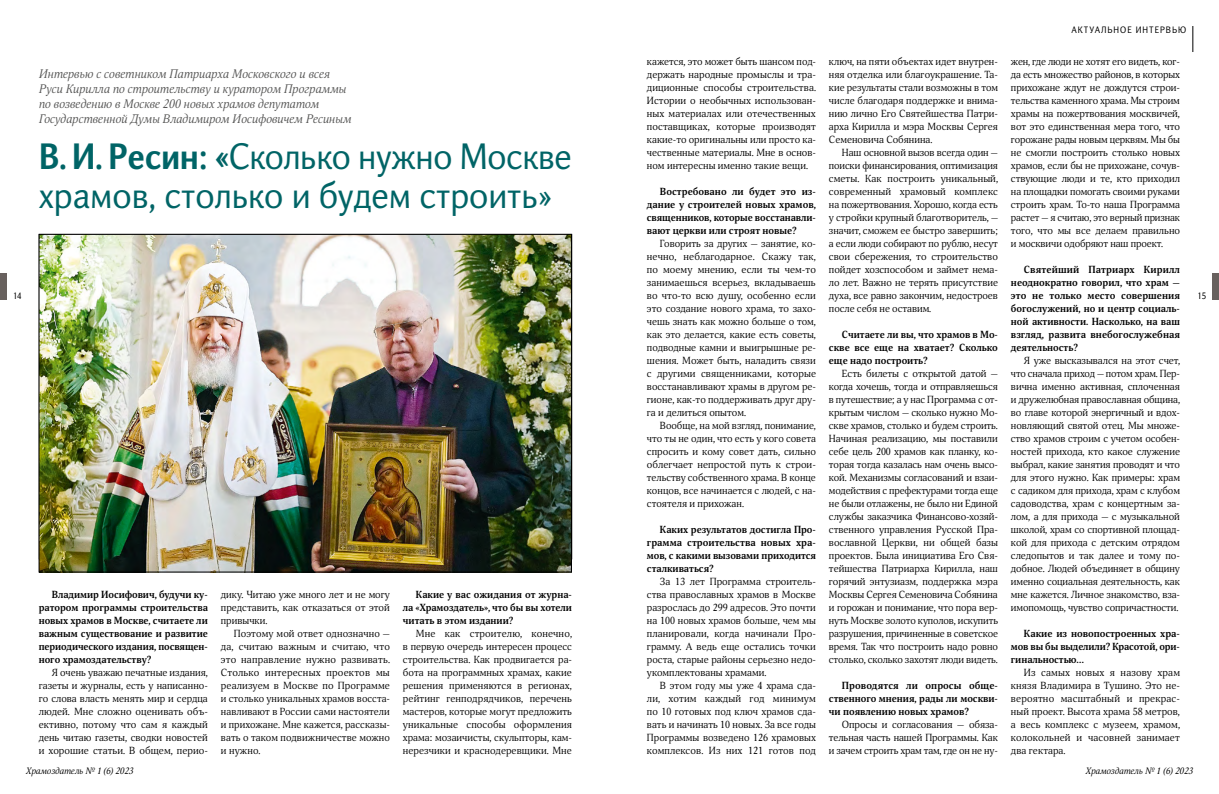
<style>
.page{position:relative;width:1219px;height:794px;background:#fff}
.page>*{position:absolute;margin:0;border:0;box-sizing:border-box;transform-origin:0 0}
.t1{font:35.5px/38.5px "Orbi Sans";letter-spacing:-.005em;color:#006466}
.t2{font:italic 12px/15px "Orbi";color:#565655}
.t3{font:10px/13px "Orbi";color:#000;text-align:justify}
.t4{font:700 10px/13px "Orbi";color:#000;text-align:justify}
.t5{font:italic 9px "Orbi";color:#000}
.t6{font:9px "Orbi Sans";color:#000}
.s1{font-weight:700}
</style>
<div class="page">
<svg style="left:1193px;top:26px;width:1px;height:26px"></svg>
<div style="left:1212px;top:273px;width:7px;height:26px;background:#68615e"></div>
<div style="left:0;top:273px;width:6px;height:26px;background:#68615e"></div>
<img style="left:41px;top:236px;width:529px;height:334px">
<p class="t2" style="left:39px;top:66px;width:314px">Интервью с советником Патриарха Московского и всея Руси Кирилла по строительству и куратором Программы по возведению в Москве 200 новых храмов депутатом Государственной Думы Владимиром Иосифовичем Ресиным</p>
<h1 class="t1" style="left:39px;top:137px;width:534px"><span class="s1">В. И. Ресин: «</span>Сколько нужно Москве храмов, столько и будем строить»</h1>
<p class="t6" style="left:13px;top:290px;width:10px">14</p>
<p class="t4" style="left:39px;top:588px;width:171px;text-indent:13px">Владимир Иосифович, будучи ку&shy;ратором программы строительства новых храмов в Москве, считаете ли важным существование и развитие периодического издания, посвящен&shy;ного храмоздательству?</p>
<p class="t3" style="left:39px;top:666px;width:171px;text-indent:13px">Я очень уважаю печатные издания, газеты и журналы, есть у написанно&shy;го слова власть менять мир и сердца людей. Мне сложно оценивать объ&shy;ективно, потому что сам я каждый день читаю газеты, сводки новостей и хорошие статьи. В общем, перио-</p>
<p class="t3" style="left:221px;top:588px;width:171px">дику. Читаю уже много лет и не могу представить, как отказаться от этой привычки.</p>
<p class="t3" style="left:221px;top:627px;width:171px;text-indent:13px">Поэтому мой ответ однозначно — да, считаю важным и считаю, что это направление нужно развивать.<br>Столько интересных проектов мы реализуем в Москве по Программе и столько уникальных храмов восста&shy;навливают в России сами настоятели и прихожане. Мне кажется, рассказы&shy;вать о таком подвижничестве можно и нужно.</p>
<p class="t4" style="left:403px;top:588px;width:171px;text-indent:13px">Какие у вас ожидания от журна&shy;ла «Храмоздатель», что бы вы хотели читать в этом издании?</p>
<p class="t3" style="left:403px;top:627px;width:171px;text-indent:13px">Мне как строителю, конечно, в первую очередь интересен процесс строительства. Как продвигается ра&shy;бота на программных храмах, какие решения применяются в регионах, рейтинг генподрядчиков, перечень мастеров, которые могут предложить уникальные способы оформления храма: мозаичисты, скульпторы, кам&shy;нерезчики и краснодеревщики. Мне</p>
<p class="t5" style="left:26px;top:765px;width:109px">Храмоздатель № 1 (6) 2023</p>
<p class="t3" style="left:647px;top:55px;width:171px">кажется, это может быть шансом под&shy;держать народные промыслы и тра&shy;диционные способы строительства.<br>Истории о необычных использован&shy;ных материалах или отечественных поставщиках, которые производят какие-то оригинальны или просто ка&shy;чественные материалы. Мне в основ&shy;ном интересны именно такие вещи.</p>
<p class="t4" style="left:647px;top:185px;width:171px;text-indent:13px">Востребовано ли будет это из&shy;дание у строителей новых храмов, священников, которые восстанавли&shy;вают церкви или строят новые?</p>
<p class="t3" style="left:647px;top:237px;width:171px;text-indent:13px">Говорить за других — занятие, ко&shy;нечно, неблагодарное. Скажу так, по моему мнению, если ты чем-то занимаешься всерьез, вкладываешь во что-то всю душу, особенно если это создание нового храма, то захо&shy;чешь знать как можно больше о том, как это делается, какие есть советы, подводные камни и выигрышные ре&shy;шения. Может быть, наладить связи с другими священниками, которые восстанавливают храмы в другом ре&shy;гионе, как-то поддерживать друг дру&shy;га и делиться опытом.</p>
<p class="t3" style="left:647px;top:419px;width:171px;text-indent:13px">Вообще, на мой взгляд, понимание, что ты не один, что есть у кого совета спросить и кому совет дать, сильно облегчает непростой путь к строи&shy;тельству собственного храма. В конце концов, все начинается с людей, с на&shy;стоятеля и прихожан.</p>
<p class="t4" style="left:647px;top:523px;width:171px;text-indent:13px">Каких результатов достигла Про&shy;грамма строительства новых хра&shy;мов, с какими вызовами приходится сталкиваться?</p>
<p class="t3" style="left:647px;top:575px;width:171px;text-indent:13px">За 13 лет Программа строитель&shy;ства православных храмов в Москве разрослась до 299 адресов. Это почти на 100 новых храмов больше, чем мы планировали, когда начинали Про&shy;грамму. А ведь еще остались точки роста, старые районы серьезно недо&shy;укомплектованы храмами.</p>
<p class="t3" style="left:647px;top:679px;width:171px;text-indent:13px">В этом году мы уже 4 храма сда&shy;ли, хотим каждый год минимум по 10 готовых под ключ храмов сда&shy;вать и начинать 10 новых. За все годы Программы возведено 126 храмовых комплексов. Из них 121 готов под</p>
<p class="t3" style="left:829px;top:55px;width:171px">ключ, на пяти объектах идет внутрен&shy;няя отделка или благоукрашение. Та&shy;кие результаты стали возможны в том числе благодаря поддержке и внима&shy;нию лично Его Святейшества Патри&shy;арха Кирилла и мэра Москвы Сергея Семеновича Собянина.</p>
<p class="t3" style="left:829px;top:146px;width:171px;text-indent:13px">Наш основной вызов всегда один — поиски финансирования, оптимизация сметы. Как построить уникальный, современный храмовый комплекс на пожертвования. Хорошо, когда есть у стройки крупный благотворитель, — значит, сможем ее быстро завершить; а если люди собирают по рублю, несут свои сбережения, то строительство пойдет хозспособом и займет нема&shy;ло лет. Важно не терять присутствие духа, все равно закончим, недостроев после себя не оставим.</p>
<p class="t4" style="left:829px;top:328px;width:171px;text-indent:13px">Считаете ли вы, что храмов в Мо&shy;скве все еще на хватает? Сколько еще надо построить?</p>
<p class="t3" style="left:829px;top:367px;width:171px;text-indent:13px">Есть билеты с открытой датой — когда хочешь, тогда и отправляешься в путешествие; а у нас Программа с от&shy;крытым числом — сколько нужно Мо&shy;скве храмов, столько и будем строить.<br>Начиная реализацию, мы поставили себе цель 200 храмов как планку, ко&shy;торая тогда казалась нам очень высо&shy;кой. Механизмы согласований и взаи&shy;модействия с префектурами тогда еще не были отлажены, не было ни Единой службы заказчика Финансово-хозяй&shy;ственного управления Русской Пра&shy;вославной Церкви, ни общей базы проектов. Была инициатива Его Свя&shy;тейшества Патриарха Кирилла, наш горячий энтузиазм, поддержка мэра Москвы Сергея Семеновича Собянина и горожан и понимание, что пора вер&shy;нуть Москве золото куполов, искупить разрушения, причиненные в советское время. Так что построить надо ровно столько, сколько захотят люди видеть.</p>
<p class="t4" style="left:829px;top:679px;width:171px;text-indent:13px">Проводятся ли опросы обще&shy;ственного мнения, рады ли москви&shy;чи появлению новых храмов?</p>
<p class="t3" style="left:829px;top:718px;width:171px;text-indent:13px">Опросы и согласования — обяза&shy;тельная часть нашей Программы. Как и зачем строить храм там, где он не ну-</p>
<p class="t6" style="left:1071px;top:24px;width:14px">Актуальное</p>
<p class="t6" style="left:1136px;top:24px;width:8px">интервью</p>
<p class="t3" style="left:1011px;top:55px;width:171px">жен, где люди не хотят его видеть, ког&shy;да есть множество районов, в которых прихожане ждут не дождутся строи&shy;тельства каменного храма. Мы строим храмы на пожертвования москвичей, вот это единственная мера того, что горожане рады новым церквям. Мы бы не смогли построить столько новых храмов, если бы не прихожане, сочув&shy;ствующие люди и те, кто приходил на площадки помогать своими руками строить храм. То-то наша Программа растет — я считаю, это верный признак того, что мы все делаем правильно и москвичи одобряют наш проект.</p>
<p class="t4" style="left:1011px;top:263px;width:171px;text-indent:13px">Святейший Патриарх Кирилл неоднократно говорил, что храм — это не только место совершения богослужений, но и центр социаль&shy;ной активности. Насколько, на ваш взгляд, развита внебогослужебная деятельность?</p>
<p class="t3" style="left:1011px;top:354px;width:171px;text-indent:13px">Я уже высказывался на этот счет, что сначала приход — потом храм. Пер&shy;вична именно активная, сплоченная и дружелюбная православная община, во главе которой энергичный и вдох&shy;новляющий святой отец. Мы множе&shy;ство храмов строим с учетом особен&shy;ностей прихода, кто какое служение выбрал, какие занятия проводят и что для этого нужно. Как примеры: храм с садиком для прихода, храм с клубом садоводства, храм с концертным за&shy;лом, а для прихода — с музыкальной школой, храм со спортивной площад&shy;кой для прихода с детским отрядом следопытов и так далее и тому по&shy;добное. Людей объединяет в общину именно социальная деятельность, как мне кажется. Личное знакомство, вза&shy;имопомощь, чувство сопричастности.</p>
<p class="t4" style="left:1011px;top:627px;width:171px;text-indent:13px">Какие из новопостроенных хра&shy;мов вы бы выделили? Красотой, ори&shy;гинальностью…</p>
<p class="t3" style="left:1011px;top:666px;width:171px;text-indent:13px">Из самых новых я назову храм князя Владимира в Тушино. Это не&shy;вероятно масштабный и прекрас&shy;ный проект. Высота храма 58 метров, а весь комплекс с музеем, храмом, колокольней и часовней занимает два гектара.</p>
<p class="t6" style="left:1197px;top:290px;width:10px">15</p>
<p class="t5" style="left:1086px;top:765px;width:109px">Храмоздатель № 1 (6) 2023</p>
</div>
